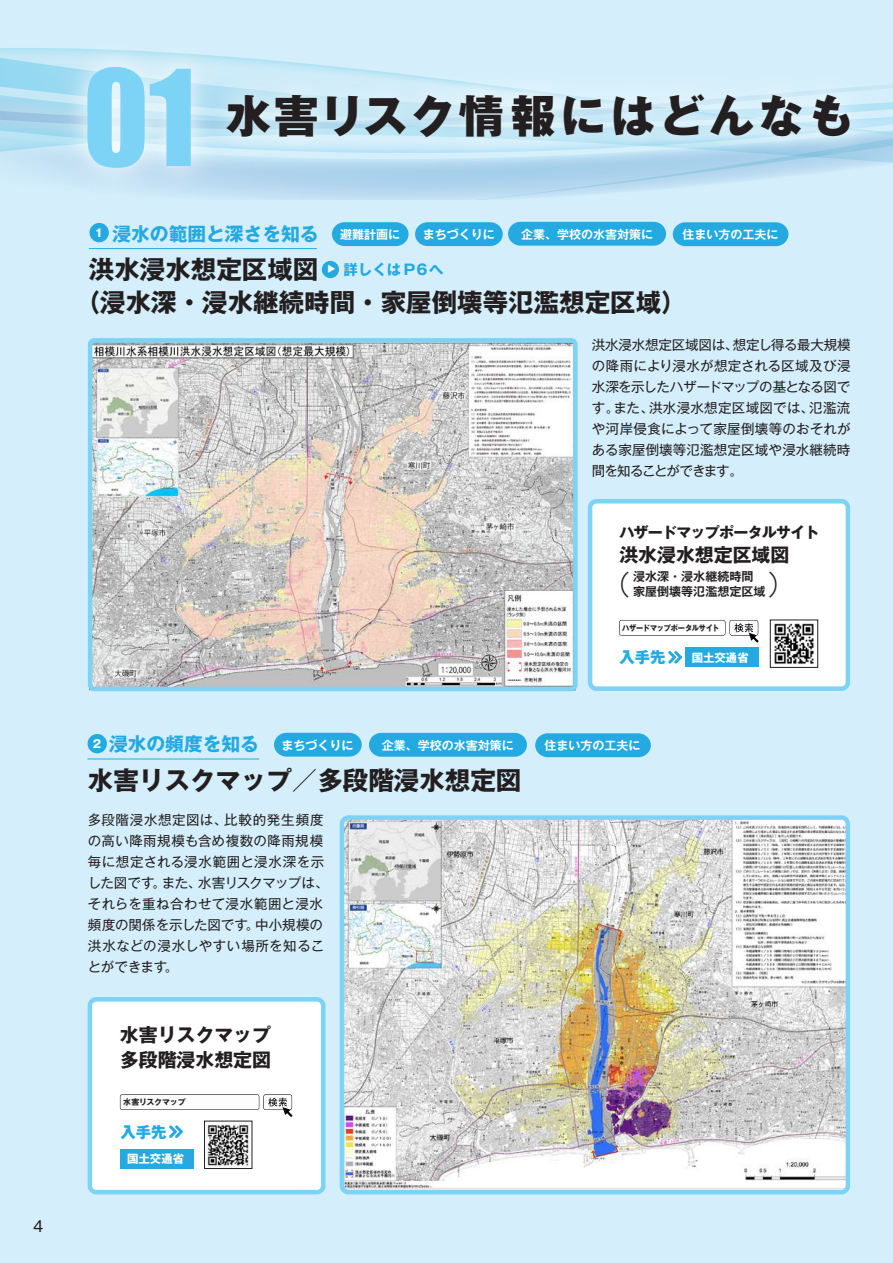
<style>
.page{position:relative;width:893px;height:1263px;background:#d4effb}
.page>*{position:absolute;margin:0;border:0;box-sizing:border-box;transform-origin:0 0}
.t1{font:123px "Impact";color:#7cd3f6}
.t2{font:800 45px "P Gothic MB101 Pr 6 N";letter-spacing:.1em;color:#231f20}
.t3{font:300 27.3px "P Gothic MB101 Pr 6 N";color:#231f20}
.t4{font:700 25.5px "P Gothic MB101 Pr 6 N";color:#231f20}
.t5{font:700 18.9px/24.3px "P Gothic MB101 Pr 6 N";color:#231f20}
.t6{font:700 18.75px "P Gothic MB101 Pr 6 N";color:#24aae1}
.t7{font:800 15.3px "P Gothic MB101 Pr 6 N";color:#24aae1}
.t8{font:700 15px "P Gothic MB101 Pr 6 N";letter-spacing:-.05em;color:#231f20}
.t9{font:15px "P Gothic MB101 Pr 6 N";color:#231f20}
.t10{font:700 14.55px "P Gothic MB101 Pr 6 N";color:#24aae1}
.t11{font:13.5px/21px "P Gothic MB101 Pr 6 N";letter-spacing:.01em;color:#231f20}
.t12{font:700 12px "P Gothic MB101 Pr 6 N De";color:#fff}
.t13{font:700 12px "P Gothic MB101 Pr 6 N De";color:#231f20}
.t14{font:700 11.4px "P Gothic MB101 Pr 6 N";color:#fff}
.t15{font:700 10.95px "P Gothic MB101 Pr 6 N";color:#fff}
.t16{font:700 7.95px "P Gothic MB101 Pr 6 N";letter-spacing:-.02em;color:#231f20;scale:.9 1}
.t17{font:700 7.95px "P Gothic MB101 Pr 6 N";letter-spacing:-.02em;color:#231f20}
</style>
<div class="page">
<svg style="left:361px;top:195px;width:202px;height:5px"></svg>
<svg style="left:0;top:48px;width:44px;height:123px"></svg>
<img style="left:345px;top:820px;width:500px;height:369px">
<img style="left:44px;top:48px;width:233px;height:195px">
<img style="left:188px;top:55px;width:705px;height:140px">
<div style="left:340px;top:815px;width:510px;height:379px;border:4px solid #7cd3f6;border-radius:7px"></div>
<div style="left:89px;top:223px;width:20px;height:19px;background:#24aae1;border-radius:50%"></div>
<div style="left:88px;top:734px;width:19px;height:19px;background:#24aae1;border-radius:50%"></div>
<hr style="left:89px;top:248px;width:228px;height:1px;background:#24aae1">
<hr style="left:88px;top:759px;width:171px;height:1px;background:#24aae1">
<div style="left:322px;top:261px;width:17px;height:17px;background:#24aae1;border-radius:50%"></div>
<svg style="left:88px;top:338px;width:490px;height:353px;background:#cecdcb"></svg>
<svg style="left:332px;top:222px;width:77px;height:24px;background:#32afe3"></svg>
<svg style="left:673px;top:222px;width:115px;height:24px;background:#2dade2"></svg>
<svg style="left:274px;top:733px;width:88px;height:24px;background:#31afe2"></svg>
<svg style="left:535px;top:733px;width:116px;height:24px;background:#2eaee2"></svg>
<div style="left:90px;top:999px;width:233px;height:193px;background:#fff;border-radius:6px"></div>
<div style="left:88px;top:997px;width:237px;height:197px;border:4px solid #7cd3f6;border-radius:6px"></div>
<img style="left:206px;top:1123px;width:44px;height:44px">
<div style="left:204px;top:1121px;width:48px;height:48px;border:1px solid #231f20"></div>
<div style="left:590px;top:501px;width:258px;height:188px;background:#fff;border-radius:6px"></div>
<div style="left:588px;top:499px;width:262px;height:192px;border:4px solid #7cd3f6;border-radius:6px"></div>
<img style="left:774px;top:623px;width:40px;height:41px">
<div style="left:770px;top:620px;width:48px;height:48px;border:1px solid #231f20"></div>
<svg style="left:619px;top:620px;width:140px;height:23px"></svg>
<div style="left:685px;top:647px;width:74px;height:20px;background:#24aae1"></div>
<svg style="left:668px;top:651px;width:14px;height:12px"></svg>
<svg style="left:120px;top:1094px;width:173px;height:23px"></svg>
<div style="left:120px;top:1149px;width:74px;height:19px;background:#24aae1"></div>
<svg style="left:169px;top:1125px;width:14px;height:13px"></svg>
<svg style="left:415px;top:222px;width:251px;height:24px;background:#31afe2"></svg>
<svg style="left:369px;top:733px;width:158px;height:24px;background:#2bade2"></svg>
<p class="t9" style="left:33px;top:1214px;width:12px">4</p>
<h1 class="t1" style="left:83px;top:22px;width:114px">01</h1>
<h2 class="t2" style="left:226px;top:91px;width:629px">水害リスク情報にはどんなも</h2>
<p class="t15" style="left:95px;top:227px;width:10px">1</p>
<h3 class="t6" style="left:112px;top:223px;width:208px">浸水の範囲と深さを知る</h3>
<p class="t12" style="left:340px;top:228px;width:62px">避難計画に</p>
<p class="t12" style="left:423px;top:228px;width:73px">まちづくりに</p>
<p class="t12" style="left:683px;top:228px;width:98px">住まい方の工夫に</p>
<p class="t12" style="left:521px;top:228px;width:133px">企業、学校の水害対策に</p>
<h3 class="t4" style="left:89px;top:255px;width:231px">洪水浸水想定区域図</h3>
<p class="t10" style="left:327px;top:262px;width:118px"><sup>▶</sup> 詳しくは P６へ</p>
<h3 class="t4" style="left:75px;top:288px;width:613px">（浸水深・浸水継続時間・家屋倒壊等氾濫想定区域）</h3>
<p class="t11" style="left:592px;top:334px;width:260px;text-align:justify">洪水浸水想定区域図は、想定し得る最大規模の降雨により浸水が想定される区域及び浸水深を示したハザードマップの基となる図です。また、洪水浸水想定区域図では、氾濫流や河岸侵食によって家屋倒壊等のおそれがある家屋倒壊等氾濫想定区域や浸水継続時間を知ることができます。</p>
<p class="t8" style="left:619px;top:524px;width:202px">ハザードマップポータルサイト</p>
<h3 class="t5" style="left:619px;top:543px;width:172px">洪水浸水想定区域図</h3>
<p class="t13" style="left:633px;top:570px;width:122px">浸水深・浸水継続時間</p>
<h3 class="t3" style="left:603px;top:561px;width:29px">（</h3>
<h3 class="t3" style="left:768px;top:561px;width:29px">）</h3>
<p class="t13" style="left:633px;top:585px;width:134px">家屋倒壊等氾濫想定区域</p>
<p class="t16" style="left:622px;top:624px;width:109px">ハザードマップポータルサイト</p>
<p class="t7" style="left:620px;top:649px;width:48px">入手先</p>
<p class="t14" style="left:692px;top:651px;width:59px">国土交通省</p>
<p class="t15" style="left:93px;top:738px;width:10px">2</p>
<h3 class="t6" style="left:109px;top:733px;width:151px">浸水の頻度を知る</h3>
<p class="t12" style="left:282px;top:739px;width:73px">まちづくりに</p>
<p class="t12" style="left:544px;top:739px;width:97px">住まい方の工夫に</p>
<p class="t12" style="left:382px;top:739px;width:133px">企業、学校の水害対策に</p>
<h3 class="t4" style="left:88px;top:766px;width:435px">水害リスクマップ／多段階浸水想定図</h3>
<p class="t11" style="left:88px;top:809px;width:242px">多段階浸水想定図は、比較的発生頻度の高い降雨規模も含め複数の降雨規模毎に想定される浸水範囲と浸水深を示した図です。また、水害リスクマップは、それらを重ね合わせて浸水範囲と浸水頻度の関係を示した図です。中小規模の洪水などの浸水しやすい場所を知ることができます。</p>
<h3 class="t5" style="left:120px;top:1023px;width:153px">水害リスクマップ多段階浸水想定図</h3>
<p class="t17" style="left:123px;top:1098px;width:64px">水害リスクマップ</p>
<p class="t7" style="left:120px;top:1123px;width:48px">入手先</p>
<p class="t14" style="left:127px;top:1152px;width:59px">国土交通省</p>
</div>
